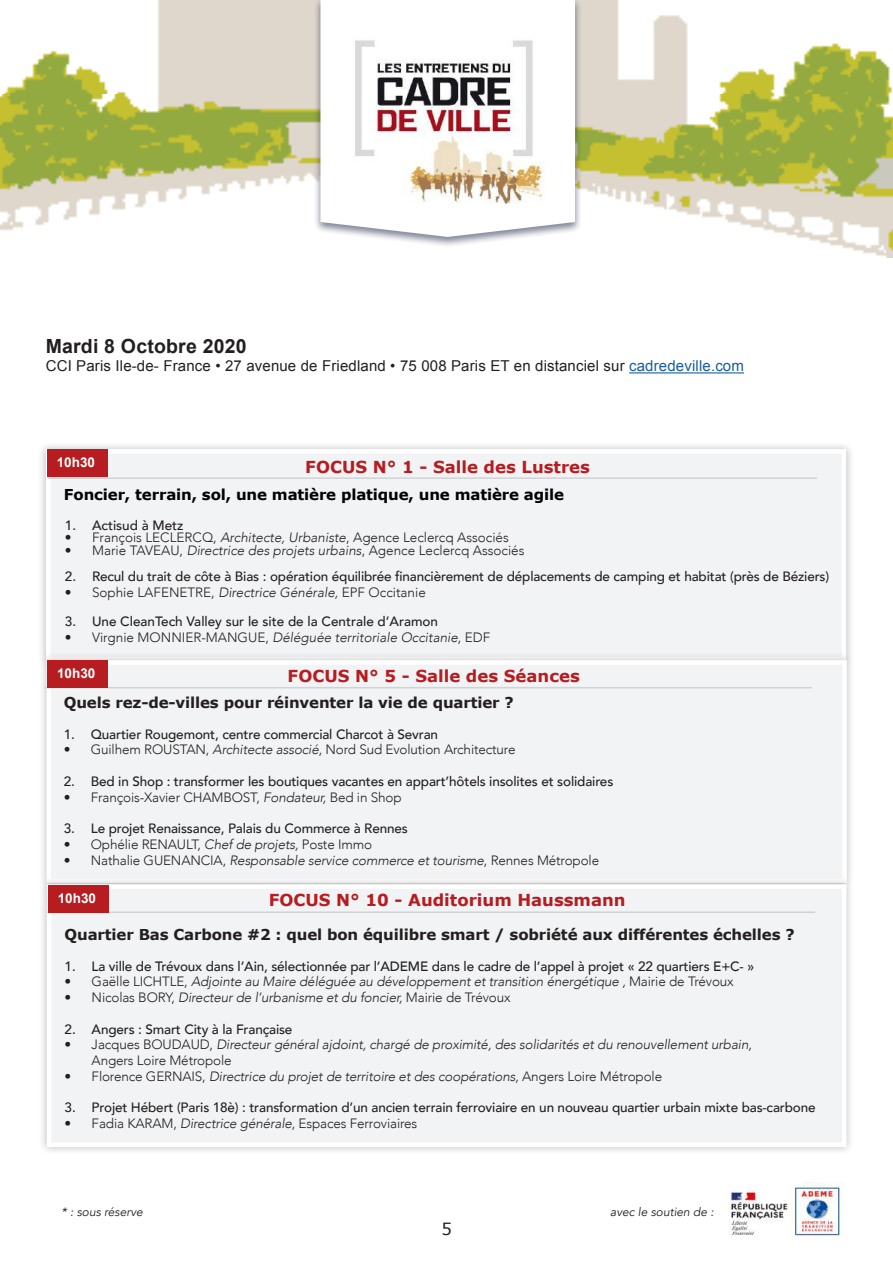
<style>
.page{position:relative;width:893px;height:1263px;background:#fff}
.page>*{position:absolute;margin:0;border:0;box-sizing:border-box;transform-origin:0 0}
.t1{font:700 19.5px "Arial";letter-spacing:.01em;color:#231f20}
.t2{font:700 16.5px "Verdana";color:#b61c20}
.t3{font:16.5px "Verdana";color:#231f20}
.t4{font:700 15px "Verdana";letter-spacing:-.01em;color:#231f20}
.t5{font:15px "Arial";letter-spacing:.01em;color:#231f20}
.t6{font:700 15px "Verdana";letter-spacing:-.01em;color:#000001}
.t7{font:500 13.5px "Avenir";letter-spacing:-.01em;color:#231f20}
.t8{font:italic 300 13.5px/15.8px "Avenir";letter-spacing:-.01em;color:#231f20}
.t9{font:300 13.5px "Avenir";letter-spacing:-.01em;color:#231f20}
.t10{font:700 13.5px "Arial";color:#fff}
.t11{font:italic 12px "Avenir";color:#231f20}
.s1{color:#175d9e}
.s2{font-style:italic}
.s3{font-style:normal}
</style>
<div class="page">
<img style="left:0;top:0;width:893px;height:258px">
<div style="left:313px;top:0;width:269px;height:248px;background:#000b2f;opacity:.5"></div>
<svg style="left:320px;top:0;width:255px;height:237px"></svg>
<img style="left:340px;top:29px;width:206px;height:175px">
<hr style="left:629px;top:372px;width:115px;height:1px;background:#175d9e">
<img style="left:729px;top:1189px;width:61px;height:50px">
<img style="left:790px;top:1182px;width:54px;height:57px">
<div style="left:38px;top:441px;width:816px;height:228px;background:#231f20;opacity:.3"></div>
<div style="left:46px;top:449px;width:800px;height:212px;background:#f2f3f4;border:4px solid #fff"></div>
<div style="left:38px;top:652px;width:817px;height:239px;background:#231f20;opacity:.3"></div>
<div style="left:47px;top:660px;width:800px;height:223px;background:#f2f3f4;border:4px solid #fff"></div>
<div style="left:39px;top:876px;width:815px;height:279px;background:#231f20;opacity:.3"></div>
<div style="left:47px;top:884px;width:799px;height:263px;background:#f2f3f4;border:4px solid #fff"></div>
<hr style="left:44px;top:687px;width:768px;height:1px;background:#d1d2d4">
<hr style="left:47px;top:911px;width:768px;height:2px;background:#d1d2d4">
<div style="left:47px;top:659px;width:61px;height:28px;background:#b61c20"></div>
<div style="left:48px;top:885px;width:60px;height:28px;background:#b61c20"></div>
<div style="left:47px;top:449px;width:60px;height:28px;background:#b61c20"></div>
<hr style="left:48px;top:477px;width:769px;height:2px;background:#d1d2d4">
<h1 class="t1" style="left:46px;top:333px;width:202px">Mardi 8 Octobre 2020</h1>
<p class="t5" style="left:46px;top:356px;width:700px">CCI Paris Ile-de- France • 27 avenue de Friedland • 75 008 Paris ET en distanciel sur <span class="s1">cadredeville.com</span></p>
<p class="t10" style="left:57px;top:454px;width:40px">10h30</p>
<p class="t2" style="left:305px;top:455px;width:286px">FOCUS N° 1 - Salle des Lustres</p>
<p class="t6" style="left:64px;top:484px;width:502px">Foncier, terrain, sol, une matière platique, une matière agile</p>
<p class="t7" style="left:65px;top:513px;width:120px">1. Actisud à Metz</p>
<p class="t9" style="left:65px;top:530px;width:445px">• François LECLERCQ, <span class="s2">Architecte, Urbaniste</span>, Agence Leclercq Associés</p>
<p class="t9" style="left:65px;top:542px;width:461px">• Marie TAVEAU, <span class="s2">Directrice des projets urbains</span>, Agence Leclercq Associés</p>
<p class="t7" style="left:65px;top:564px;width:766px">2. Recul du trait de côte à Bias : opération équilibrée financièrement de déplacements de camping et habitat (près de Béziers)</p>
<p class="t9" style="left:65px;top:584px;width:362px">• Sophie LAFENETRE, <span class="s2">Directrice Générale,</span> EPF Occitanie</p>
<p class="t7" style="left:65px;top:609px;width:375px">3. Une CleanTech Valley sur le site de la Centrale d’Aramon</p>
<p class="t8" style="left:65px;top:630px;width:427px"><span class="s3">• Virgnie MONNIER-MANGUE,</span> Déléguée territoriale Occitanie<span class="s3">, EDF</span></p>
<p class="t10" style="left:57px;top:664px;width:40px">10h30</p>
<p class="t2" style="left:288px;top:664px;width:294px">FOCUS N° 5 - Salle des Séances</p>
<p class="t4" style="left:64px;top:692px;width:451px">Quels rez-de-villes pour réinventer la vie de quartier ?</p>
<p class="t7" style="left:64px;top:722px;width:376px">1. Quartier Rougemont, centre commercial Charcot à Sevran</p>
<p class="t9" style="left:64px;top:742px;width:453px">• Guilhem ROUSTAN, <span class="s2">Architecte associé</span>, Nord Sud Evolution Architecture</p>
<p class="t7" style="left:64px;top:769px;width:551px">2. Bed in Shop : transformer les boutiques vacantes en appart’hôtels insolites et solidaires</p>
<p class="t9" style="left:64px;top:789px;width:339px">• François-Xavier CHAMBOST, <span class="s2">Fondateur,</span> Bed in Shop</p>
<p class="t7" style="left:64px;top:817px;width:346px">3. Le projet Renaissance, Palais du Commerce à Rennes</p>
<p class="t9" style="left:64px;top:836px;width:310px">• Ophélie RENAULT, <span class="s2">Chef de projets,</span> Poste Immo</p>
<p class="t8" style="left:64px;top:852px;width:537px"><span class="s3">• Nathalie GUENANCIA,</span> Responsable service commerce et tourisme<span class="s3">, Rennes Métropole</span></p>
<p class="t10" style="left:58px;top:890px;width:40px">10h30</p>
<p class="t2" style="left:269px;top:889px;width:358px">FOCUS N° 10 - Auditorium Haussmann</p>
<p class="t4" style="left:65px;top:924px;width:731px">Quartier Bas Carbone #2 : quel bon équilibre smart / sobriété aux différentes échelles ?</p>
<p class="t7" style="left:65px;top:954px;width:691px">1. La ville de Trévoux dans l’Ain, sélectionnée par l’ADEME dans le cadre de l’appel à projet « 22 quartiers E+C- »</p>
<p class="t8" style="left:65px;top:974px;width:671px"><span class="s3">• Gaëlle LICHTLE,</span> Adjointe au Maire déléguée au développement et transition énergétique , <span class="s3">Mairie de Trévoux</span></p>
<p class="t8" style="left:65px;top:989px;width:447px"><span class="s3">• Nicolas BORY,</span> Directeur de l’urbanisme et du foncier, <span class="s3">Mairie de Trévoux</span></p>
<p class="t7" style="left:65px;top:1017px;width:229px">2. Angers : Smart City à la Française</p>
<p class="t8" style="left:92px;top:1037px;width:662px;text-indent:-27px"><span class="s3">• Jacques BOUDAUD,</span> Directeur général ajdoint, chargé de proximité, des solidarités et du renouvellement urbain,<br><span class="s3">Angers Loire Métropole</span></p>
<p class="t8" style="left:65px;top:1068px;width:599px"><span class="s3">• Florence GERNAIS,</span> Directrice du projet de territoire et des coopérations, <span class="s3">Angers Loire Métropole</span></p>
<p class="t7" style="left:65px;top:1096px;width:752px">3. Projet Hébert (Paris 18è) : transformation d’un ancien terrain ferroviaire en un nouveau quartier urbain mixte bas-carbone</p>
<p class="t9" style="left:65px;top:1115px;width:354px">• Fadia KARAM, <span class="s2">Directrice générale</span>, Espaces Ferroviaires</p>
<p class="t11" style="left:62px;top:1204px;width:83px">* : sous réserve</p>
<p class="t11" style="left:610px;top:1204px;width:105px">avec le soutien de :</p>
<p class="t3" style="left:441px;top:1218px;width:12px">5</p>
</div>
